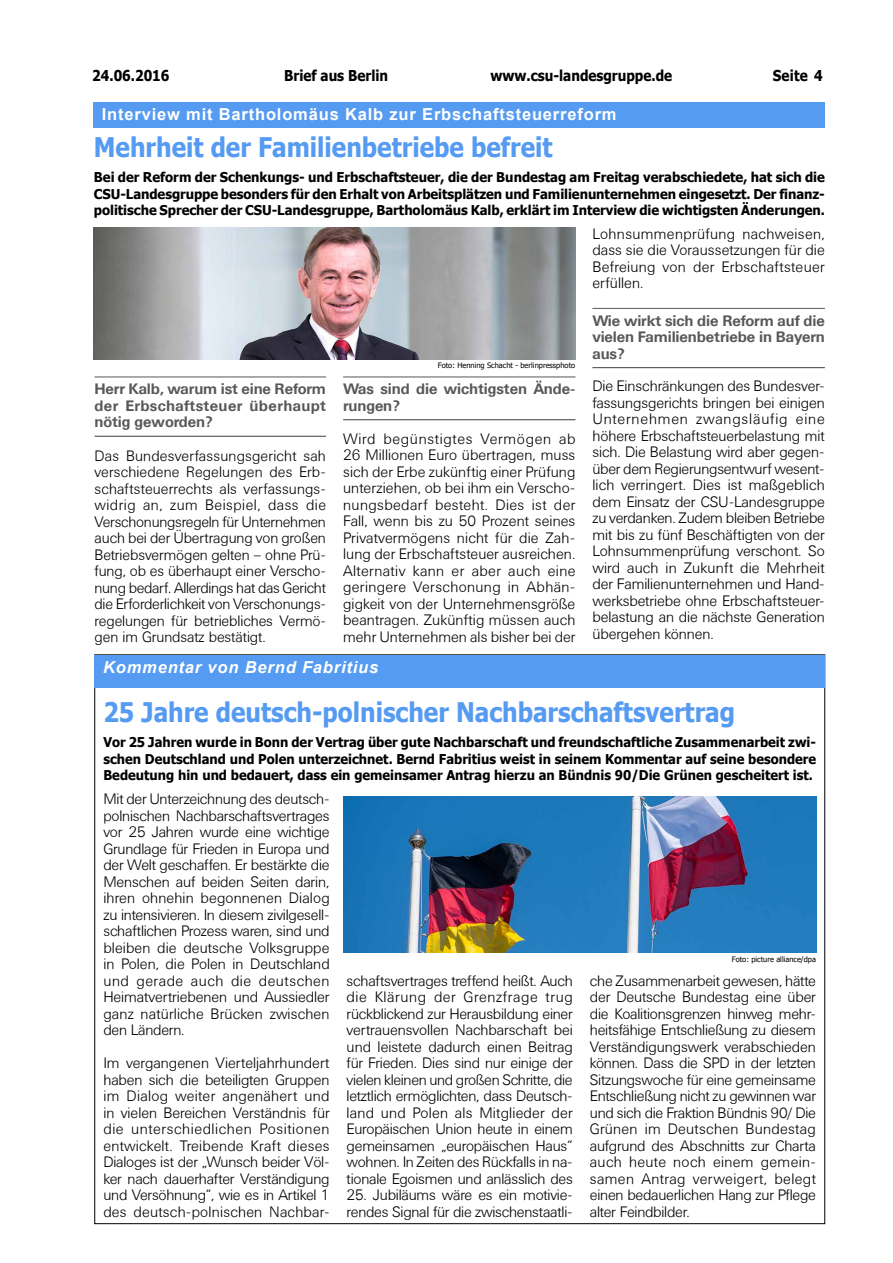
<style>
.page{position:relative;width:893px;height:1263px;background:#fff}
.page>*{position:absolute;margin:0;border:0;box-sizing:border-box;transform-origin:0 0}
._01_BaB_Überschrift{font:700 27px "Tahoma";color:#559bf2;scale:.9 1}
._01_BaB_Überschrift-2{font:700 16.5px "Arial";letter-spacing:.05em;color:#fff}
._01_BaB_Überschrift-3{font:italic 700 16.5px "Arial";letter-spacing:.05em;color:#fff}
._04_BaB_Fließtext{font:300 15px/16.5px "Univers BSK";letter-spacing:-.02em;color:#000;text-align:justify}
._04_BaB_Interview_Fl{font:300 15px/16.5px "Univers BSK";letter-spacing:-.005em;color:#000;text-align:justify}
._04_BaB_Überschrift{font:700 15px/16.5px "Univers BSK";letter-spacing:-.01em;color:#58585a;text-align:justify}
.t1{font:700 15px "Tahoma";color:#000;scale:.9 1}
._03_BaB_Teaser{font:700 13.5px/16.5px "Tahoma";color:#000;text-align:justify}
._03_BaB_Teaser-2{font:700 13.5px/16.5px "Tahoma";color:#000;text-align:justify;scale:.95 1}
._13_BaB_Rechtevermer{font:7.5px "Tahoma";color:#000}
</style>
<div class="page">
<div style="left:93px;top:102px;width:732px;height:26px;background:#559bf2"></div>
<img style="left:344px;top:797px;width:472px;height:156px">
<hr style="left:95px;top:377px;width:231px;height:1px;background:#58585a">
<hr style="left:95px;top:436px;width:231px;height:1px;background:#3e3d40">
<hr style="left:343px;top:377px;width:232px;height:1px;background:#58585a">
<hr style="left:343px;top:419px;width:232px;height:1px;background:#3e3d40">
<img style="left:94px;top:227px;width:481px;height:132px">
<hr style="left:592px;top:308px;width:233px;height:1px;background:#58585a">
<hr style="left:592px;top:367px;width:233px;height:1px;background:#3e3d40">
<div style="left:95px;top:655px;width:730px;height:32px;background:#559bf2"></div>
<p class="t1" style="left:284px;top:65px;width:117px">Brief aus Berlin</p>
<p class="t1" style="left:92px;top:65px;width:87px">24.06.2016</p>
<p class="t1" style="left:490px;top:65px;width:203px">www.csu-landesgruppe.de</p>
<p class="t1" style="left:773px;top:65px;width:57px">Seite 4</p>
<p class="_01_BaB_Überschrift-2" style="left:102px;top:103px;width:516px">Interview mit Bartholomäus Kalb zur Erbschaftsteuerreform</p>
<p class="_01_BaB_Überschrift" style="left:94px;top:129px;width:511px">Mehrheit der Familienbetriebe befreit</p>
<p class="_03_BaB_Teaser" style="left:94px;top:170px;width:733px">Bei der Reform der Schenkungs- und Erbschaftsteuer, die der Bundestag am Freitag verabschiedete, hat sich die CSU-Landesgruppe besonders für den Erhalt von Arbeitsplätzen und Familienunternehmen eingesetzt. Der finanz&shy;politische Sprecher der CSU-Landesgruppe, Bartholomäus Kalb, erklärt im Interview die wichtigsten Änderungen.</p>
<p class="_04_BaB_Überschrift" style="left:95px;top:381px;width:233px">Herr Kalb, warum ist eine Reform der Erbschaftsteuer überhaupt nötig geworden?</p>
<p class="_04_BaB_Interview_Fl" style="left:95px;top:448px;width:233px">Das Bundesverfassungsgericht sah verschiedene Regelungen des Erb&shy;schaftsteuerrechts als verfassungs&shy;widrig an, zum Beispiel, dass die Verschonungsregeln für Unternehmen auch bei der Übertragung von großen Betriebsvermögen gelten – ohne Prü&shy;fung, ob es überhaupt einer Verscho&shy;nung bedarf. Allerdings hat das Gericht die Erforderlichkeit von Verschonungs&shy;regelungen für betriebliches Vermö&shy;gen im Grundsatz bestätigt.</p>
<p class="_13_BaB_Rechtevermer" style="left:438px;top:360px;width:139px">Foto: Henning Schacht - berlinpressphoto</p>
<p class="_04_BaB_Überschrift" style="left:343px;top:381px;width:234px">Was sind die wichtigsten Ände&shy;rungen?</p>
<p class="_04_BaB_Interview_Fl" style="left:343px;top:430px;width:234px">Wird begünstigtes Vermögen ab 26 Millionen Euro übertragen, muss sich der Erbe zukünftig einer Prüfung unterziehen, ob bei ihm ein Verscho&shy;nungsbedarf besteht. Dies ist der Fall, wenn bis zu 50 Prozent seines Privatvermögens nicht für die Zah&shy;lung der Erbschaftsteuer ausreichen.<br>Alternativ kann er aber auch eine geringere Verschonung in Abhän&shy;gigkeit von der Unternehmensgröße beantragen. Zukünftig müssen auch mehr Unternehmen als bisher bei der</p>
<p class="_04_BaB_Interview_Fl" style="left:592px;top:225px;width:234px">Lohnsummenprüfung nachweisen, dass sie die Voraussetzungen für die Befreiung von der Erbschaftsteuer erfüllen.</p>
<p class="_04_BaB_Überschrift" style="left:592px;top:312px;width:234px">Wie wirkt sich die Reform auf die vielen Familienbetriebe in Bayern aus?</p>
<p class="_04_BaB_Interview_Fl" style="left:592px;top:378px;width:234px">Die Einschränkungen des Bundesver&shy;fassungsgerichts bringen bei einigen Unternehmen zwangsläufig eine höhere Erbschaftsteuerbelastung mit sich. Die Belastung wird aber gegen&shy;über dem Regierungsentwurf wesent&shy;lich verringert. Dies ist maßgeblich dem Einsatz der CSU-Landesgruppe zu verdanken. Zudem bleiben Betriebe mit bis zu fünf Beschäftigten von der Lohnsummenprüfung verschont. So wird auch in Zukunft die Mehrheit der Familienunternehmen und Hand&shy;werksbetriebe ohne Erbschaftsteuer&shy;belastung an die nächste Generation übergehen können.</p>
<p class="_01_BaB_Überschrift-3" style="left:103px;top:656px;width:277px">Kommentar von Bernd Fabritius</p>
<p class="_01_BaB_Überschrift" style="left:103px;top:693px;width:703px">25 Jahre deutsch-polnischer Nachbarschaftsvertrag</p>
<p class="_03_BaB_Teaser-2" style="left:103px;top:735px;width:752px">Vor 25 Jahren wurde in Bonn der Vertrag über gute Nachbarschaft und freundschaftliche Zusammenarbeit zwi&shy;schen Deutschland und Polen unterzeichnet. Bernd Fabritius weist in seinem Kommentar auf seine besondere Bedeutung hin und bedauert, dass ein gemeinsamer Antrag hierzu an Bündnis 90/Die Grünen gescheitert ist.</p>
<p class="_04_BaB_Fließtext" style="left:103px;top:791px;width:228px">Mit der Unterzeichnung des deutsch&shy;polnischen Nachbarschaftsvertrages vor 25 Jahren wurde eine wichtige Grundlage für Frieden in Europa und der Welt geschaffen. Er bestärkte die Menschen auf beiden Seiten darin, ihren ohnehin begonnenen Dialog zu intensivieren. In diesem zivilgesell&shy;schaftlichen Prozess waren, sind und bleiben die deutsche Volksgruppe in Polen, die Polen in Deutschland und gerade auch die deutschen Heimatvertriebenen und Aussiedler ganz natürliche Brücken zwischen den Ländern.</p>
<p class="_04_BaB_Fließtext" style="left:103px;top:1055px;width:228px">Im vergangenen Vierteljahrhundert haben sich die beteiligten Gruppen im Dialog weiter angenähert und in vielen Bereichen Verständnis für die unterschiedlichen Positionen entwickelt. Treibende Kraft dieses Dialoges ist der „Wunsch beider Völ&shy;ker nach dauerhafter Verständigung und Versöhnung“, wie es in Artikel 1 des deutsch-polnischen Nachbar-</p>
<p class="_04_BaB_Fließtext" style="left:347px;top:972px;width:228px">schaftsvertrages treffend heißt. Auch die Klärung der Grenzfrage trug rückblickend zur Herausbildung einer vertrauensvollen Nachbarschaft bei und leistete dadurch einen Beitrag für Frieden. Dies sind nur einige der vielen kleinen und großen Schritte, die letztlich ermöglichten, dass Deutsch&shy;land und Polen als Mitglieder der Europäischen Union heute in einem gemeinsamen „europäischen Haus“ wohnen. In Zeiten des Rückfalls in na&shy;tionale Egoismen und anlässlich des</p>
<p class="_04_BaB_Fließtext" style="left:347px;top:1187px;width:228px">25. Jubiläums wäre es ein motivie&shy;rendes Signal für die zwischenstaatli-</p>
<p class="_13_BaB_Rechtevermer" style="left:732px;top:954px;width:86px">Foto: picture alliance/dpa</p>
<p class="_04_BaB_Fließtext" style="left:590px;top:972px;width:228px">che Zusammenarbeit gewesen, hätte der Deutsche Bundestag eine über die Koalitionsgrenzen hinweg mehr&shy;heitsfähige Entschließung zu diesem Verständigungswerk verabschieden können. Dass die SPD in der letzten Sitzungswoche für eine gemeinsame Entschließung nicht zu gewinnen war und sich die Fraktion Bündnis 90/ Die Grünen im Deutschen Bundestag aufgrund des Abschnitts zur Charta auch heute noch einem gemein&shy;samen Antrag verweigert, belegt einen bedauerlichen Hang zur Pflege alter Feindbilder.</p>
</div>
